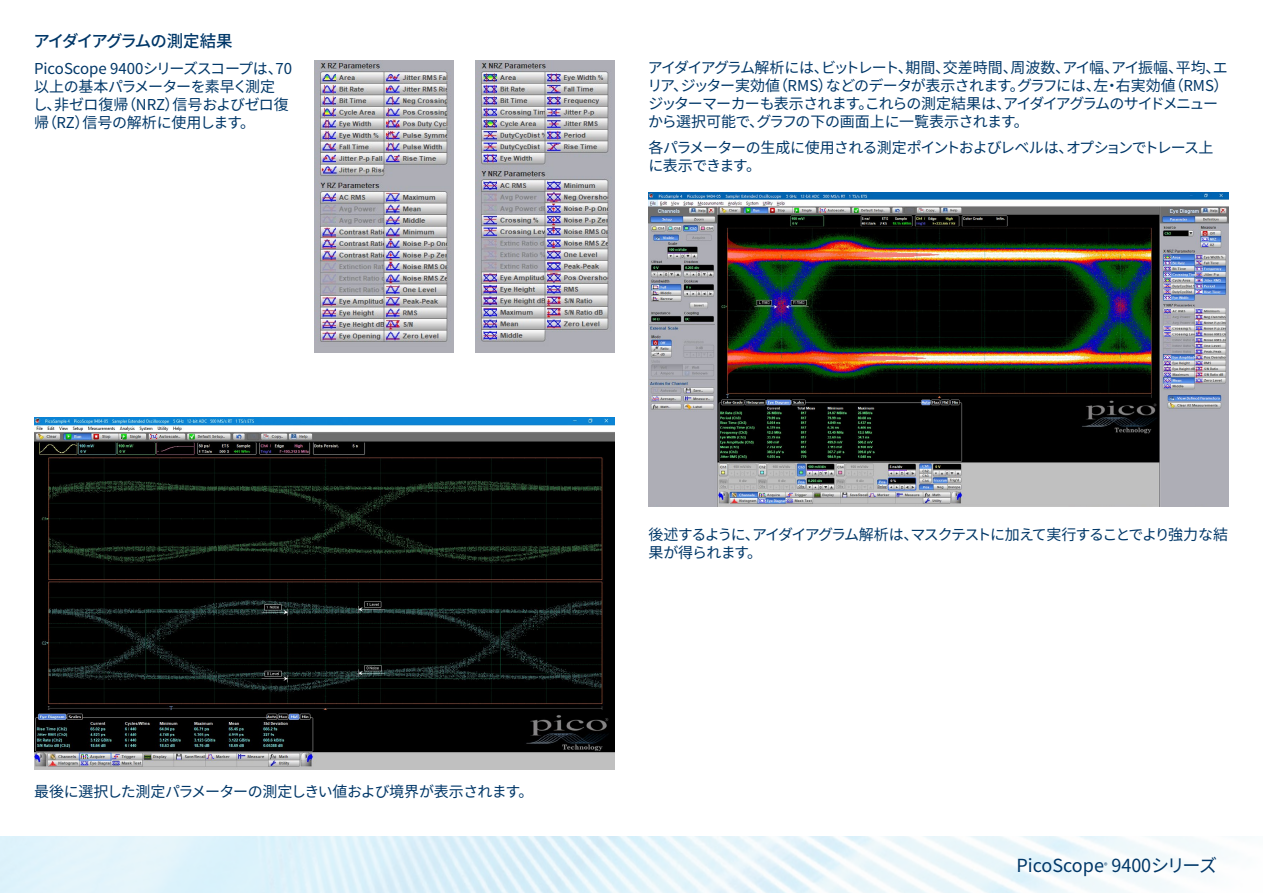
<style>
.page{position:relative;width:1263px;height:893px;background:#fff}
.page>*{position:absolute;margin:0;border:0;box-sizing:border-box;transform-origin:0 0}
.t1{font:18px "Noto Sans CJ Kjp";color:#003768}
.t2{font:500 16.5px "Noto Sans CJ Kjp";letter-spacing:-.105em;color:#003768}
.t3{font:15px/18px "Noto Sans CJ Kjp";letter-spacing:-.05em;color:#003768}
.t4{font:15px/18px "Noto Sans CJ Kjp";letter-spacing:-.02em;color:#003768}
.t5{font:15px/18px "Noto Sans CJ Kjp";letter-spacing:-.09em;color:#003768}
.t6{font:7.05px "Noto Sans CJ Kjp";color:#003768}
</style>
<div class="page">
<img style="left:0;top:836px;width:1219px;height:57px">
<img style="left:34px;top:418px;width:580px;height:352px">
<img style="left:315px;top:61px;width:139px;height:292px">
<img style="left:476px;top:61px;width:138px;height:292px">
<img style="left:648px;top:193px;width:581px;height:314px">
<p class="t2" style="left:33px;top:32px;width:201px">アイダイアグラムの測定結果</p>
<p class="t4" style="left:33px;top:59px;width:261px">PicoScope 9400シリーズスコープは、70以上の基本パラメーターを素早く測定し、非ゼロ復帰（NRZ）信号およびゼロ復帰（RZ）信号の解析に使用します。</p>
<p class="t3" style="left:647px;top:59px;width:582px">アイダイアグラム解析には、ビットレート、期間、交差時間、周波数、アイ幅、アイ振幅、平均、エリア、ジッター実効値（RMS）などのデータが表示されます。グラフには、左・右実効値（RMS）ジッターマーカーも表示されます。これらの測定結果は、アイダイアグラムのサイドメニューから選択可能で、グラフの下の画面上に一覧表示されます。</p>
<p class="t3" style="left:648px;top:139px;width:566px">各パラメーターの生成に使用される測定ポイントおよびレベルは、オプションでトレース上に表示できます。</p>
<p class="t3" style="left:34px;top:783px;width:501px">最後に選択した測定パラメーターの測定しきい値および境界が表示されます。</p>
<p class="t5" style="left:648px;top:526px;width:581px">後述するように、アイダイアグラム解析は、マスクテストに加えて実行することでより強力な結果が得られます。</p>
<p class="t1" style="left:1016px;top:855px;width:202px">PicoScope 9400シリーズ</p>
<p class="t6" style="left:1104px;top:861px;width:5px">®</p>
</div>
